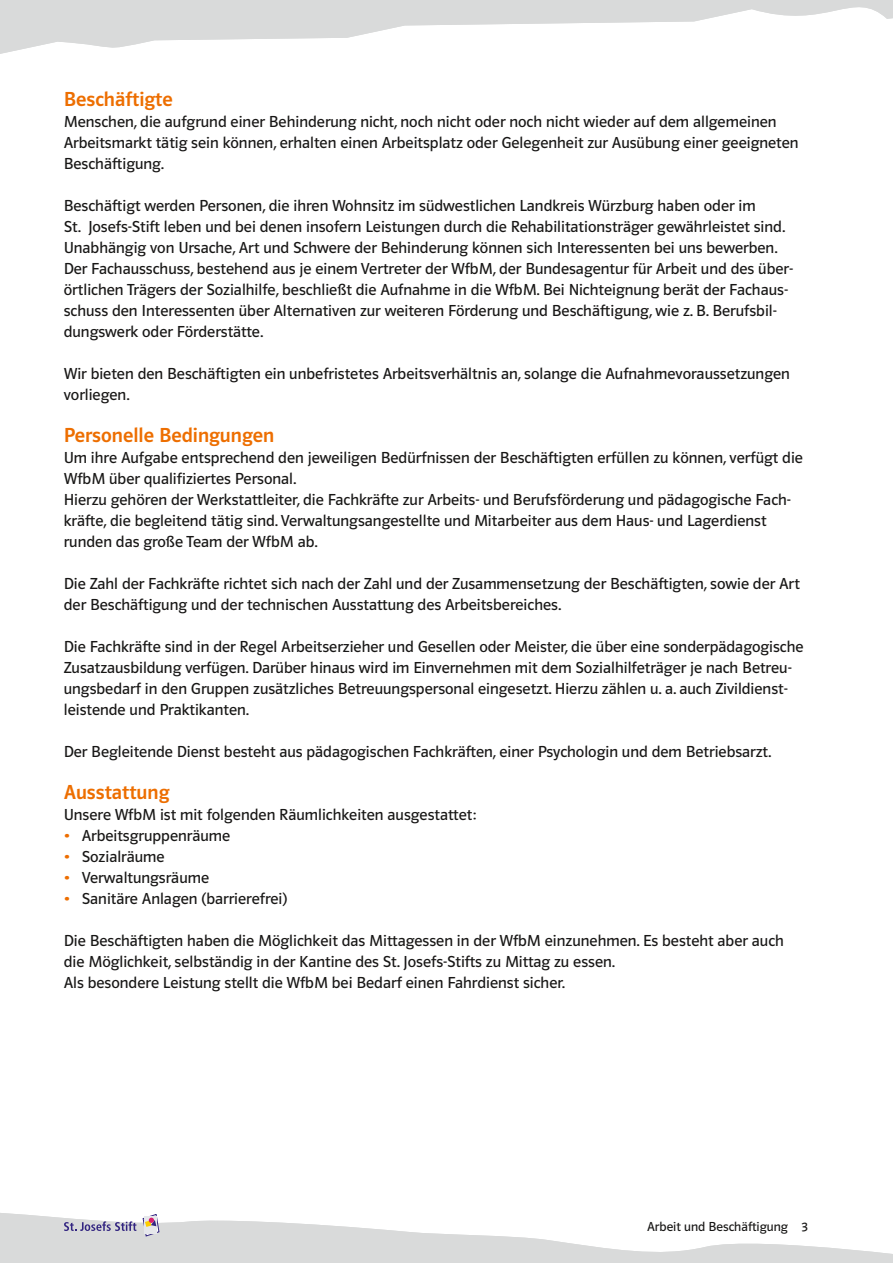
<style>
.page{position:relative;width:893px;height:1263px;background:#fff}
.page>*{position:absolute;margin:0;border:0;box-sizing:border-box;transform-origin:0 0}
.t1{font:21px "Polo 11 K Krftg";color:#ed6e00}
.t2{font:16.5px/21px "Polo 11 K Buch";color:#181716}
.t3{font:13.5px "Polo 11 K Buch";color:#181716}
.s1{color:#ed6e00}
</style>
<div class="page">
<svg style="left:0;top:0;width:893px;height:54px;fill:#d9dada"></svg>
<svg style="left:0;top:1213px;width:893px;height:50px;fill:#d9dada"></svg>
<svg style="left:64px;top:1221px;width:72px;height:10px"></svg>
<svg style="left:143px;top:1214px;width:16px;height:22px"></svg>
<svg style="left:0;top:0;width:12px;height:1px"></svg>
<p class="t1" style="left:64px;top:88px;width:111px">Beschäftigte</p>
<p class="t2" style="left:64px;top:111px;width:736px">Menschen, die aufgrund einer Behinderung nicht, noch nicht oder noch nicht wieder auf dem allgemeinen<br>Arbeitsmarkt tätig sein können, erhalten einen Arbeitsplatz oder Gelegenheit zur Ausübung einer geeigneten<br>Beschäftigung.</p>
<p class="t2" style="left:64px;top:195px;width:731px">Beschäftigt werden Personen, die ihren Wohnsitz im südwestlichen Landkreis Würzburg haben oder im<br>St. Josefs-Stift leben und bei denen insofern Leistungen durch die Rehabilitationsträger gewährleistet sind.<br>Unabhängig von Ursache, Art und Schwere der Behinderung können sich Interessenten bei uns bewerben.<br>Der Fachausschuss, bestehend aus je einem Vertreter der WfbM, der Bundesagentur für Arbeit und des über&shy;örtlichen Trägers der Sozialhilfe, beschließt die Aufnahme in die WfbM. Bei Nichteignung berät der Fachaus&shy;schuss den Interessenten über Alternativen zur weiteren Förderung und Beschäftigung, wie z. B. Berufsbil&shy;dungswerk oder Förderstätte.</p>
<p class="t2" style="left:64px;top:363px;width:728px">Wir bieten den Beschäftigten ein unbefristetes Arbeitsverhältnis an, solange die Aufnahmevoraussetzungen vorliegen.</p>
<p class="t1" style="left:64px;top:424px;width:212px">Personelle Bedingungen</p>
<p class="t2" style="left:64px;top:447px;width:741px">Um ihre Aufgabe entsprechend den jeweiligen Bedürfnissen der Beschäftigten erfüllen zu können, verfügt die WfbM über qualifiziertes Personal.<br>Hierzu gehören der Werkstattleiter, die Fachkräfte zur Arbeits- und Berufsförderung und pädagogische Fach&shy;kräfte, die begleitend tätig sind. Verwaltungsangestellte und Mitarbeiter aus dem Haus- und Lagerdienst runden das große Team der WfbM ab.</p>
<p class="t2" style="left:64px;top:573px;width:738px">Die Zahl der Fachkräfte richtet sich nach der Zahl und der Zusammensetzung der Beschäftigten, sowie der Art der Beschäftigung und der technischen Ausstattung des Arbeitsbereiches.</p>
<p class="t2" style="left:64px;top:636px;width:741px">Die Fachkräfte sind in der Regel Arbeitserzieher und Gesellen oder Meister, die über eine sonderpädagogische Zusatzausbildung verfügen. Darüber hinaus wird im Einvernehmen mit dem Sozialhilfeträger je nach Betreu&shy;ungsbedarf in den Gruppen zusätzliches Betreuungspersonal eingesetzt. Hierzu zählen u. a. auch Zivildienst&shy;leistende und Praktikanten.</p>
<p class="t2" style="left:64px;top:741px;width:709px">Der Begleitende Dienst besteht aus pädagogischen Fachkräften, einer Psychologin und dem Betriebsarzt.</p>
<p class="t1" style="left:64px;top:781px;width:107px">Ausstattung</p>
<p class="t2" style="left:64px;top:804px;width:414px">Unsere WfbM ist mit folgenden Räumlichkeiten ausgestattet:</p>
<p class="t2" style="left:64px;top:825px;width:168px"><span class="s1">•</span> Arbeitsgruppenräume</p>
<p class="t2" style="left:64px;top:846px;width:102px"><span class="s1">•</span> Sozialräume</p>
<p class="t2" style="left:64px;top:867px;width:147px"><span class="s1">•</span> Verwaltungsräume</p>
<p class="t2" style="left:64px;top:888px;width:225px"><span class="s1">•</span> Sanitäre Anlagen (barrierefrei)</p>
<p class="t2" style="left:64px;top:930px;width:722px">Die Beschäftigten haben die Möglichkeit das Mittagessen in der WfbM einzunehmen. Es besteht aber auch die Möglichkeit, selbständig in der Kantine des St. Josefs-Stifts zu Mittag zu essen.<br>Als besondere Leistung stellt die WfbM bei Bedarf einen Fahrdienst sicher.</p>
<p class="t3" style="left:647px;top:1219px;width:162px">Arbeit und Beschäftigung 3</p>
</div>
